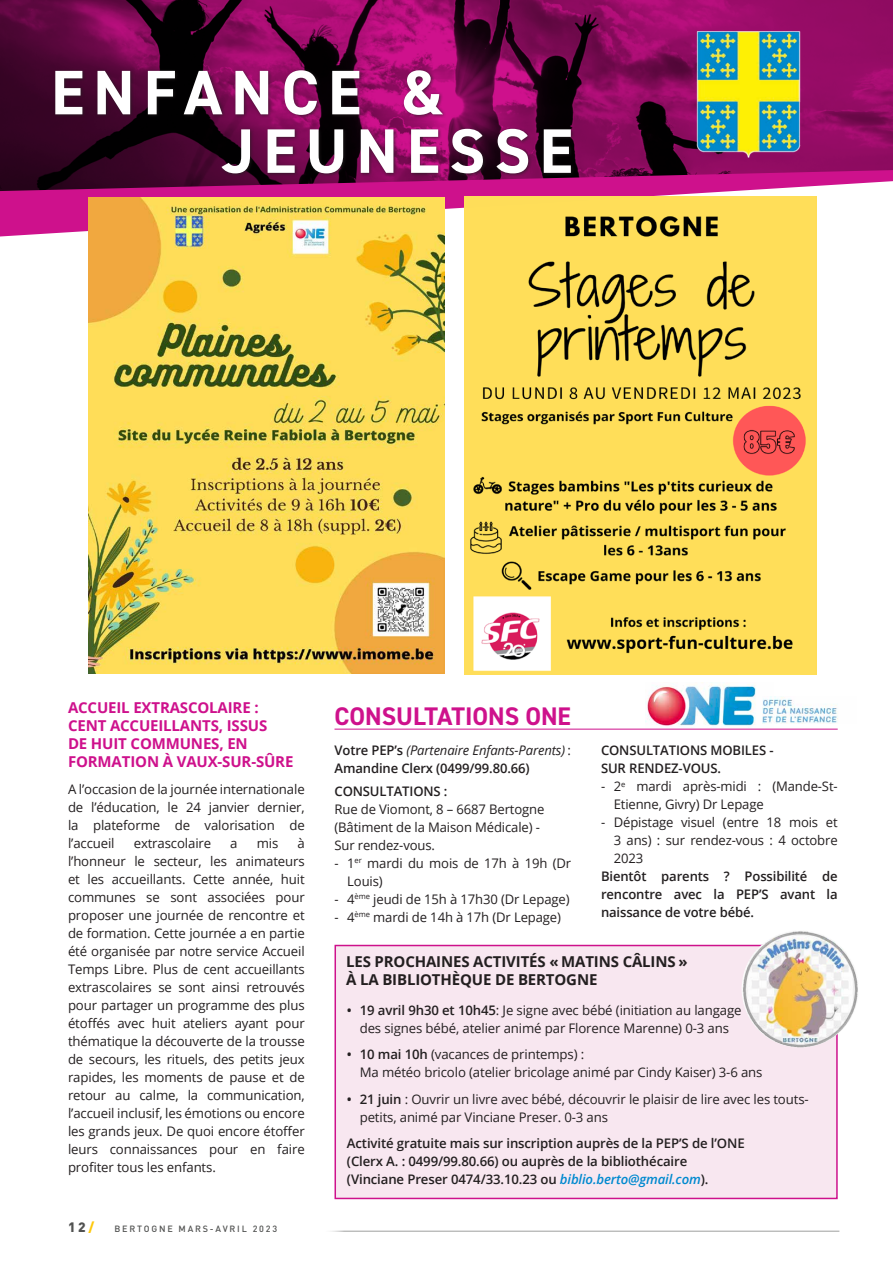
<style>
.page{position:relative;width:893px;height:1263px;background:#fff}
.page>*{position:absolute;margin:0;border:0;box-sizing:border-box;transform-origin:0 0}
.t1{font:700 63px/58.5px "DIN2014";letter-spacing:.145em;color:#fff}
.t2{font:700 25.5px "DIN2014";color:#ce118c}
.t3{font:700 15px/18px "Open Sans";letter-spacing:-.01em;color:#ce118c}
.t4{font:700 15px/18px "Open Sans";letter-spacing:-.01em;color:#231f20}
.t5{font:900 13.5px "DIN";color:#515251}
.t6{font:13.2px/18px "Open Sans";letter-spacing:-.01em;color:#231f20}
.t7{font:600 13.2px/18px "Open Sans";letter-spacing:-.01em;color:#231f20}
.t8{font:500 9px "DIN";letter-spacing:.2em;color:#515251}
.s1{color:#fec80b}
.s2{font-weight:400;font-style:italic}
.s3{font-weight:400}
.s4{font-weight:600}
.s5{font-style:italic;color:#0089cf}
</style>
<div class="page">
<hr style="left:323px;top:1231px;width:516px;height:1px;background:#515251">
<img style="left:0;top:0;width:893px;height:170px">
<svg style="left:0;top:170px;width:893px;height:66px;fill:#ce118c"></svg>
<div style="left:54px;top:69px;width:522px;height:109px;background:#231f20;opacity:.75"></div>
<img style="left:696px;top:20px;width:104px;height:148px">
<img style="left:645px;top:682px;width:111px;height:46px">
<hr style="left:334px;top:729px;width:504px;height:1px;background:#ce118c">
<img style="left:89px;top:198px;width:355px;height:476px">
<img style="left:762px;top:696px;width:76px;height:28px">
<div style="left:334px;top:945px;width:504px;height:254px;background:#f8e7f0;border:2px solid #ce118c"></div>
<img style="left:742px;top:930px;width:117px;height:117px;border-radius:59px">
<img style="left:465px;top:196px;width:352px;height:478px">
<h1 class="t1" style="left:222px;top:63px;width:352px;text-indent:-171px">ENFANCE &amp;<br>JEUNESSE</h1>
<p class="t3" style="left:68px;top:698px;width:227px">ACCUEIL EXTRASCOLAIRE :<br>CENT ACCUEILLANTS, ISSUS<br>DE HUIT COMMUNES, EN<br>FORMATION À VAUX-SUR-SÛRE</p>
<p class="t6" style="left:68px;top:779px;width:238px;text-align:justify">A l’occasion de la journée internationale de l’éducation, le 24 janvier dernier, la plateforme de valorisation de l’accueil</p>
<p class="t6" style="left:68px;top:833px;width:238px;text-align:justify;text-indent:229px">à l’honneur le secteur, les animateurs et les accueillants. Cette année, huit communes se sont associées pour proposer une journée de rencontre et de formation. Cette journée a en partie été organisée par notre service Accueil Temps Libre. Plus de cent accueillants extrascolaires se sont ainsi retrouvés pour partager un programme des plus étoffés avec huit ateliers ayant pour thématique la découverte de la trousse de secours, les rituels, des petits jeux rapides, les moments de pause et de retour au calme, la communication, l’accueil inclusif, les émotions ou encore les grands jeux. De quoi encore étoffer leurs connaissances pour en faire profiter tous les enfants.</p>
<p class="t6" style="left:134px;top:833px;width:79px">extrascolaire</p>
<p class="t6" style="left:230px;top:833px;width:9px">a</p>
<p class="t6" style="left:257px;top:833px;width:23px">mis</p>
<p class="t5" style="left:68px;top:1218px;width:28px">12<span class="s1">/</span></p>
<p class="t8" style="left:115px;top:1223px;width:164px">BERTOGNE MARS-AVRIL 2023</p>
<h2 class="t2" style="left:335px;top:699px;width:238px">CONSULTATIONS ONE</h2>
<p class="t7" style="left:334px;top:741px;width:238px">Votre PEP’s <span class="s2">(Partenaire Enfants-Parents)</span> <span class="s3">:<br></span>Amandine Clerx (0499/99.80.66)</p>
<p class="t7" style="left:334px;top:781px;width:115px">CONSULTATIONS :</p>
<p class="t6" style="left:334px;top:799px;width:211px">Rue de Viomont, 8 – 6687 Bertogne (Bâtiment de la Maison Médicale) -<br>Sur rendez-vous.</p>
<p class="t6" style="left:347px;top:853px;width:225px;text-indent:-13px">- 1<sup>er</sup> mardi du mois de 17h à 19h (Dr<br>Louis)</p>
<p class="t6" style="left:334px;top:889px;width:237px">- 4<sup>ème</sup> jeudi de 15h à 17h30 (Dr Lepage)</p>
<p class="t6" style="left:334px;top:907px;width:228px">- 4<sup>ème</sup> mardi de 14h à 17h (Dr Lepage)</p>
<p class="t7" style="left:601px;top:741px;width:174px">CONSULTATIONS MOBILES -<br>SUR RENDEZ-VOUS.</p>
<p class="t6" style="left:614px;top:777px;width:225px;text-indent:-13px">- 2<sup>e</sup> mardi après-midi : (Mande-St-<br>Etienne, Givry) Dr Lepage</p>
<p class="t6" style="left:614px;top:813px;width:225px;text-align:justify;text-indent:-13px">- Dépistage visuel (entre 18 mois et 3 ans) : sur rendez-vous : 4 octobre 2023</p>
<p class="t7" style="left:601px;top:867px;width:238px;text-align:justify">Bientôt parents ? Possibilité de rencontre avec la PEP’S avant la naissance de votre bébé.</p>
<p class="t4" style="left:346px;top:952px;width:343px">LES PROCHAINES ACTIVITÉS « MATINS CÂLINS »<br>À LA BIBLIOTHÈQUE DE BERTOGNE</p>
<p class="t6" style="left:347px;top:1000px;width:396px;text-align:center"><span class="s4">• 19 avril 9h30 et 10h45</span>: Je signe avec bébé (initiation au langage des signes bébé, atelier animé par Florence Marenne) 0-3 ans</p>
<p class="t6" style="left:360px;top:1045px;width:404px;text-indent:-13px"><span class="s4">• 10 mai 10h</span> (vacances de printemps) :<br>Ma météo bricolo (atelier bricolage animé par Cindy Kaiser) 3-6 ans</p>
<p class="t6" style="left:360px;top:1089px;width:450px;text-indent:-13px"><span class="s4">• 21 juin</span> : Ouvrir un livre avec bébé, découvrir le plaisir de lire avec les touts&shy;petits, animé par Vinciane Preser. 0-3 ans</p>
<p class="t7" style="left:347px;top:1134px;width:399px">Activité gratuite mais sur inscription auprès de la PEP’S de l’ONE (Clerx A. : 0499/99.80.66) ou auprès de la bibliothécaire (Vinciane Preser 0474/33.10.23 ou <span class="s5">biblio.berto@gmail.com</span>).</p>
</div>
